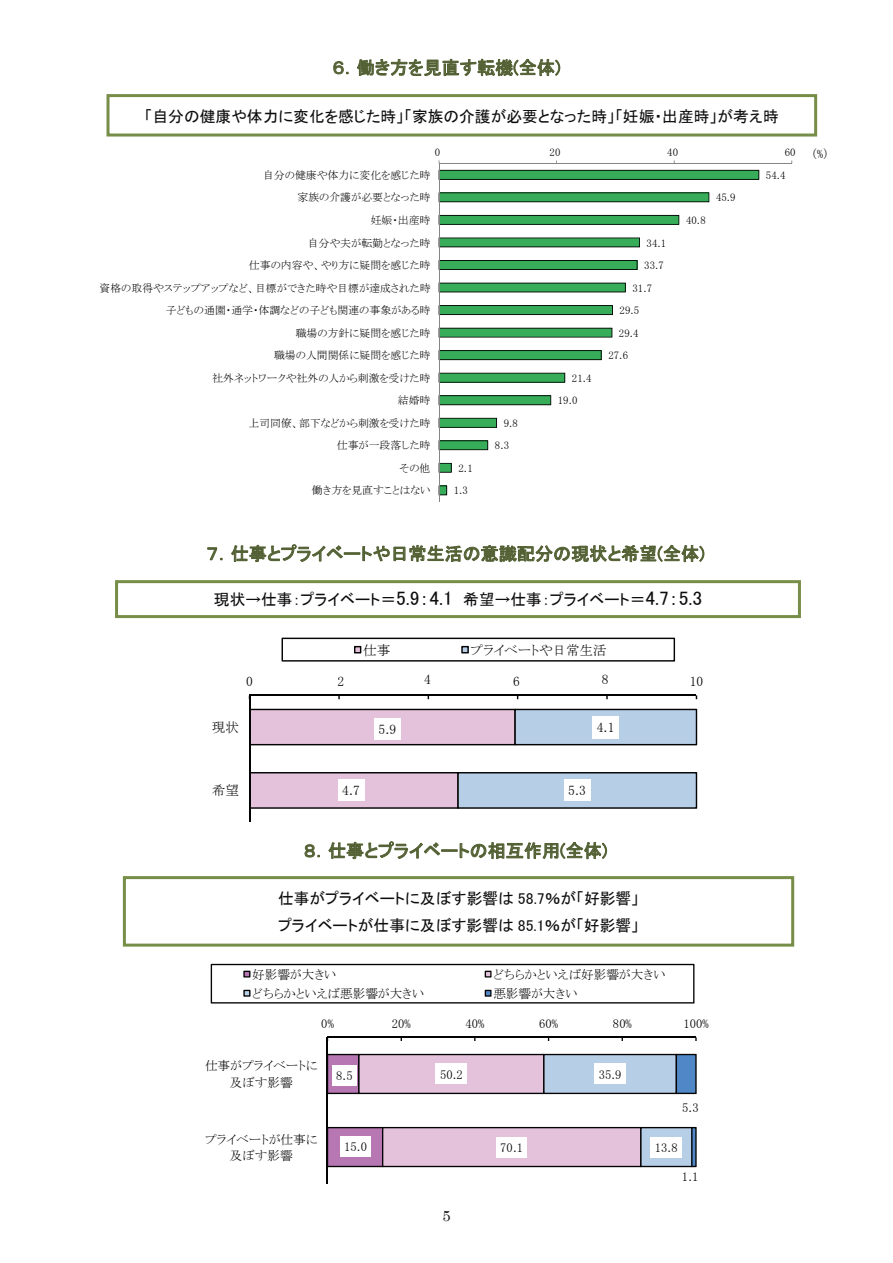
<style>
.page{position:relative;width:893px;height:1263px;background:#fff}
.page>*{position:absolute;margin:0;border:0;box-sizing:border-box;transform-origin:0 0}
.t1{font:18px "MS P Gothic";letter-spacing:.005em;color:#526033}
.t2{font:15.75px/27px "MS P Gothic";color:#0d0d0d}
.t3{font:14.85px "Century";color:#231f20}
.t4{font:13.5px "MS P Mincho";color:#000}
.t5{font:12.6px/16.4px "MS P Mincho";color:#000;text-align:center}
.t6{font:12px "MS P Mincho";color:#000}
.t7{font:10.8px/22.5px "MS P Mincho";letter-spacing:-.005em;color:#000}
.s1{font-size:19.5px}
</style>
<div class="page">
<svg style="left:333px;top:61px;width:15px;height:13px"></svg>
<svg style="left:357px;top:59px;width:203px;height:18px"></svg>
<svg style="left:207px;top:547px;width:15px;height:13px"></svg>
<svg style="left:231px;top:544px;width:473px;height:19px"></svg>
<svg style="left:305px;top:844px;width:15px;height:13px"></svg>
<svg style="left:328px;top:841px;width:279px;height:19px"></svg>
<div style="left:106px;top:94px;width:711px;height:43px;border:3px solid #778e49"></div>
<div style="left:115px;top:580px;width:686px;height:38px;border:3px solid #778e49"></div>
<div style="left:123px;top:876px;width:671px;height:71px;border:3px solid #778e49"></div>
<svg style="left:328px;top:1038px;width:369px;height:130px"></svg>
<svg style="left:328px;top:1054px;width:369px;height:40px;background:#b7aec8"></svg>
<svg style="left:328px;top:1127px;width:369px;height:40px;background:#c5a9c3"></svg>
<hr style="left:328px;top:1037px;width:368px;height:1px;background:#030303">
<hr style="left:327px;top:1037px;width:1px;height:147px;background:#030303">
<div style="left:332px;top:1065px;width:25px;height:20px;background:#fff"></div>
<div style="left:340px;top:1136px;width:31px;height:20px;background:#fff"></div>
<div style="left:436px;top:1064px;width:31px;height:20px;background:#fff"></div>
<div style="left:496px;top:1137px;width:31px;height:20px;background:#fff"></div>
<div style="left:595px;top:1064px;width:31px;height:20px;background:#fff"></div>
<div style="left:651px;top:1137px;width:31px;height:20px;background:#fff"></div>
<svg style="left:211px;top:964px;width:483px;height:39px"></svg>
<svg style="left:440px;top:170px;width:319px;height:10px;background:#2e904b"></svg>
<svg style="left:440px;top:192px;width:269px;height:10px;background:#2f934c"></svg>
<svg style="left:440px;top:215px;width:239px;height:10px;background:#2e904b"></svg>
<svg style="left:440px;top:238px;width:200px;height:9px;background:#319b50"></svg>
<svg style="left:440px;top:260px;width:197px;height:10px;background:#2d8d4a"></svg>
<svg style="left:440px;top:283px;width:186px;height:9px;background:#30994f"></svg>
<svg style="left:440px;top:305px;width:173px;height:10px;background:#2d8e4a"></svg>
<svg style="left:440px;top:328px;width:172px;height:10px;background:#389754"></svg>
<svg style="left:440px;top:350px;width:162px;height:10px;background:#2d8f4b"></svg>
<svg style="left:440px;top:373px;width:125px;height:10px"></svg>
<svg style="left:440px;top:395px;width:111px;height:10px"></svg>
<svg style="left:440px;top:418px;width:57px;height:10px"></svg>
<svg style="left:440px;top:440px;width:48px;height:10px"></svg>
<svg style="left:440px;top:463px;width:12px;height:10px"></svg>
<svg style="left:440px;top:485px;width:7px;height:10px"></svg>
<hr style="left:439px;top:163px;width:353px;height:1px;background:#838588">
<hr style="left:439px;top:163px;width:1px;height:339px;background:#838588">
<svg style="left:250px;top:696px;width:447px;height:126px"></svg>
<svg style="left:250px;top:709px;width:447px;height:36px;background:#c1b7ce"></svg>
<svg style="left:250px;top:772px;width:447px;height:37px;background:#b8b5cc"></svg>
<hr style="left:249px;top:695px;width:447px;height:1px;background:#030303">
<hr style="left:249px;top:695px;width:1px;height:127px;background:#030303">
<div style="left:374px;top:718px;width:27px;height:22px;background:#fff"></div>
<div style="left:338px;top:779px;width:27px;height:22px;background:#fff"></div>
<div style="left:592px;top:716px;width:27px;height:22px;background:#fff"></div>
<div style="left:564px;top:779px;width:27px;height:22px;background:#fff"></div>
<svg style="left:282px;top:638px;width:393px;height:24px"></svg>
<h1 class="t1" style="left:332px;top:59px;width:230px">６．働き方を見直す転機(全体)</h1>
<h2 class="t2" style="left:145px;top:102px;width:636px">「自分の健康や体力に変化を感じた時」「家族の介護が必要となった時」「妊娠・出産時」が考え時</h2>
<p class="t7" style="left:435px;top:141px;width:7px">0</p>
<p class="t7" style="left:550px;top:141px;width:12px">20</p>
<p class="t7" style="left:667px;top:141px;width:12px">40</p>
<p class="t7" style="left:785px;top:141px;width:12px">60</p>
<p class="t7" style="left:100px;top:164px;width:333px;text-align:right">自分の健康や体力に変化を感じた時<br>家族の介護が必要となった時<br>妊娠・出産時<br>自分や夫が転勤となった時<br>仕事の内容や、やり方に疑問を感じた時<br>資格の取得やステップアップなど、目標ができた時や目標が達成された時子どもの通園・通学・体調などの子ども関連の事象がある時<br>職場の方針に疑問を感じた時<br>職場の人間関係に疑問を感じた時<br>社外ネットワークや社外の人から刺激を受けた時<br>結婚時<br>上司同僚、部下などから刺激を受けた時<br>仕事が一段落した時<br>その他<br>働き方を見直すことはない</p>
<p class="t7" style="left:454px;top:457px;width:20px;text-align:center">2.1<br>1.3</p>
<p class="t7" style="left:495px;top:412px;width:25px;text-indent:9px">9.8<br>8.3</p>
<p class="t7" style="left:558px;top:367px;width:35px;text-indent:14px">21.4<br>19.0</p>
<p class="t7" style="left:647px;top:231px;width:21px">34.1</p>
<p class="t7" style="left:644px;top:254px;width:21px">33.7</p>
<p class="t7" style="left:632px;top:276px;width:21px">31.7</p>
<p class="t7" style="left:619px;top:299px;width:21px">29.5</p>
<p class="t7" style="left:619px;top:321px;width:21px">29.4</p>
<p class="t7" style="left:608px;top:344px;width:21px">27.6</p>
<p class="t7" style="left:686px;top:209px;width:21px">40.8</p>
<p class="t7" style="left:716px;top:186px;width:21px">45.9</p>
<p class="t7" style="left:766px;top:164px;width:21px">54.4</p>
<p class="t6" style="left:811px;top:148px;width:20px">（%）</p>
<h1 class="t1" style="left:206px;top:545px;width:500px">７．仕事とプライベートや日常生活の意識配分の現状と希望(全体)</h1>
<h2 class="t2" style="left:214px;top:585px;width:490px">現状→仕事：プライベート＝<span class="s1">5.9：4.1</span> 希望→仕事：プライベート＝<span class="s1">4.7：5.3</span></h2>
<p class="t4" style="left:363px;top:643px;width:29px">仕事</p>
<p class="t4" style="left:471px;top:643px;width:138px">プライベートや日常生活</p>
<p class="t4" style="left:338px;top:675px;width:8px">2</p>
<p class="t4" style="left:424px;top:673px;width:8px">4</p>
<p class="t4" style="left:513px;top:674px;width:8px">6</p>
<p class="t4" style="left:602px;top:673px;width:8px">8</p>
<p class="t4" style="left:690px;top:674px;width:15px">10</p>
<p class="t4" style="left:246px;top:674px;width:8px">0</p>
<p class="t4" style="left:330px;top:674px;width:19px">0.2</p>
<p class="t4" style="left:509px;top:674px;width:19px">0.6</p>
<p class="t4" style="left:693px;top:674px;width:8px">1</p>
<p class="t4" style="left:212px;top:720px;width:29px">現状</p>
<p class="t4" style="left:379px;top:723px;width:19px">5.9</p>
<p class="t4" style="left:597px;top:720px;width:19px">4.1</p>
<p class="t4" style="left:212px;top:784px;width:29px">希望</p>
<p class="t4" style="left:342px;top:784px;width:19px">4.7</p>
<p class="t4" style="left:568px;top:784px;width:19px">5.3</p>
<h1 class="t1" style="left:304px;top:842px;width:305px">８．仕事とプライベートの相互作用(全体)</h1>
<h2 class="t2" style="left:278px;top:884px;width:363px">仕事がプライベートに及ぼす影響は 58.7％が「好影響」プライベートが仕事に及ぼす影響は 85.1％が「好影響」</h2>
<p class="t5" style="left:252px;top:966px;width:86px">好影響が大きい</p>
<p class="t5" style="left:493px;top:966px;width:173px">どちらかといえば好影響が大きい</p>
<p class="t5" style="left:252px;top:985px;width:173px">どちらかといえば悪影響が大きい</p>
<p class="t5" style="left:493px;top:985px;width:86px">悪影響が大きい</p>
<p class="t5" style="left:321px;top:1016px;width:14px">0%</p>
<p class="t5" style="left:392px;top:1016px;width:20px">20%</p>
<p class="t5" style="left:465px;top:1016px;width:20px">40%</p>
<p class="t5" style="left:539px;top:1016px;width:20px">60%</p>
<p class="t5" style="left:613px;top:1016px;width:20px">80%</p>
<p class="t5" style="left:683px;top:1016px;width:27px">100%</p>
<p class="t5" style="left:205px;top:1058px;width:114px">仕事がプライベートに及ぼす影響</p>
<p class="t5" style="left:205px;top:1131px;width:114px">プライベートが仕事に及ぼす影響</p>
<p class="t5" style="left:336px;top:1067px;width:18px">8.5</p>
<p class="t5" style="left:344px;top:1138px;width:24px">15.0</p>
<p class="t5" style="left:440px;top:1066px;width:24px">50.2</p>
<h3 class="t3" style="left:442px;top:1203px;width:10px">5</h3>
<p class="t5" style="left:500px;top:1139px;width:24px">70.1</p>
<p class="t5" style="left:599px;top:1066px;width:24px">35.9</p>
<p class="t5" style="left:682px;top:1099px;width:18px">5.3</p>
<p class="t5" style="left:655px;top:1139px;width:24px">13.8</p>
<p class="t5" style="left:682px;top:1168px;width:18px">1.1</p>
</div>
